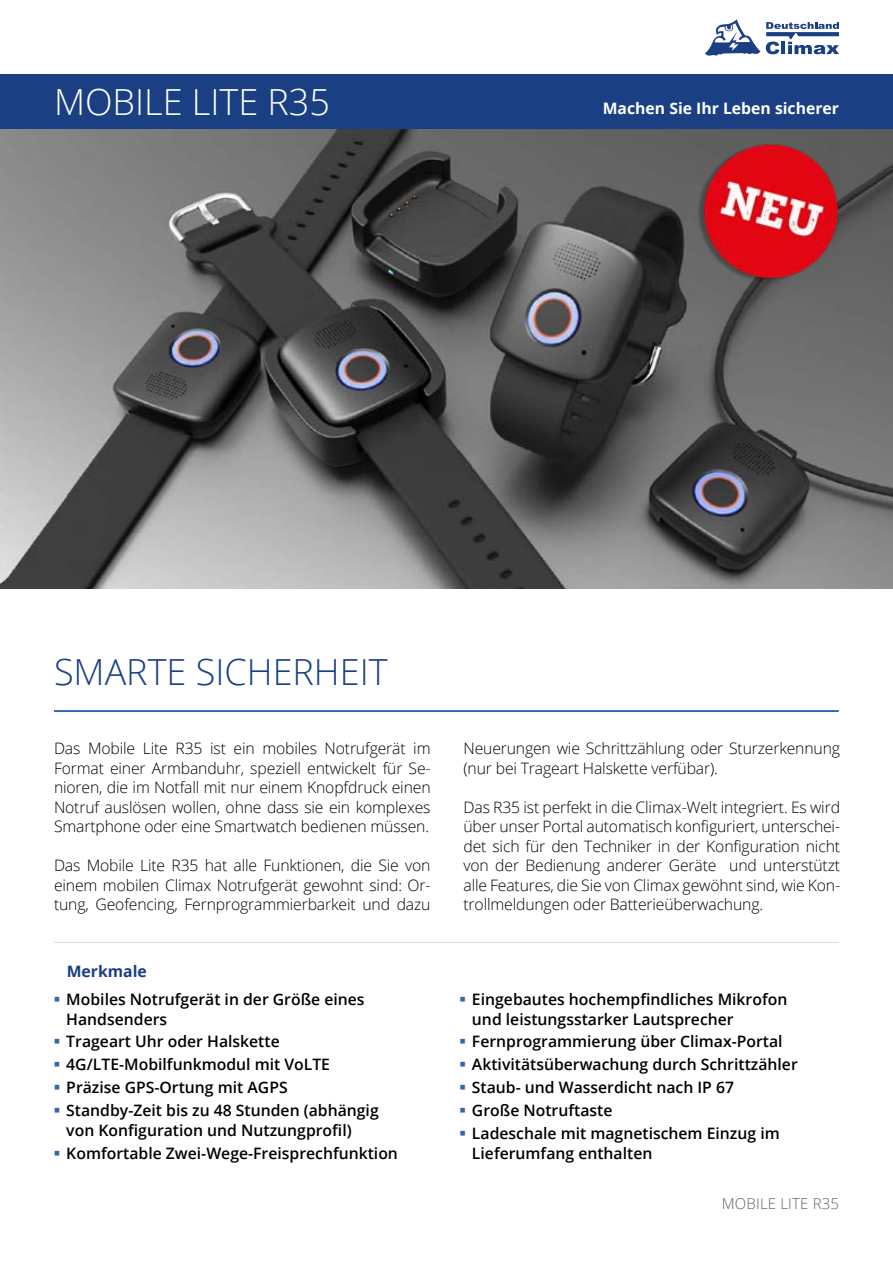
<style>
.page{position:relative;width:893px;height:1263px;background:#fff}
.page>*{position:absolute;margin:0;border:0;box-sizing:border-box;transform-origin:0 0}
.t1{font:300 36px "Open Sans";color:#1a4083}
.t2{font:300 36px "Open Sans";color:#fff}
.t3{font:300 15.75px/19.5px "Open Sans";letter-spacing:-.01em;color:#000;text-align:justify}
.t4{font:600 15.75px/23px "Open Sans";color:#000}
.t5{font:700 15.75px "Open Sans";color:#fff}
.t6{font:700 15.75px "Open Sans";color:#1a4083}
.t7{font:300 15px "Open Sans";letter-spacing:.01em;color:#646363}
</style>
<div class="page">
<img style="left:0;top:129px;width:893px;height:459px">
<div style="left:0;top:75px;width:893px;height:54px;background:#1a4083"></div>
<svg style="left:766px;top:22px;width:73px;height:32px"></svg>
<svg style="left:705px;top:19px;width:55px;height:37px"></svg>
<hr style="left:54px;top:710px;width:785px;height:2px;background:#3267b0">
<hr style="left:54px;top:942px;width:785px;height:1px;background:#dadada">
<img style="left:695px;top:140px;width:144px;height:144px">
<h1 class="t2" style="left:54px;top:77px;width:278px">MOBILE LITE R35</h1>
<p class="t5" style="left:603px;top:97px;width:238px">Machen Sie Ihr Leben sicherer</p>
<h1 class="t1" style="left:54px;top:647px;width:335px">SMARTE SICHERHEIT</h1>
<p class="t3" style="left:54px;top:738px;width:378px">Das Mobile Lite R35 ist ein mobiles Notrufgerät im Format einer Armbanduhr, speziell entwickelt für Se&shy;nioren, die im Notfall mit nur einem Knopfdruck einen Notruf auslösen wollen, ohne dass sie ein komplexes Smartphone oder eine Smartwatch bedienen müssen.</p>
<p class="t3" style="left:54px;top:855px;width:378px">Das Mobile Lite R35 hat alle Funktionen, die Sie von einem mobilen Climax Notrufgerät gewohnt sind: Or&shy;tung, Geofencing, Fernprogrammierbarkeit und dazu</p>
<p class="t6" style="left:67px;top:960px;width:82px">Merkmale</p>
<p class="t4" style="left:66px;top:989px;width:300px;line-height:19.5px">Mobiles Notrufgerät in der Größe eines<br>Handsenders</p>
<p class="t4" style="left:66px;top:1030px;width:314px">Trageart Uhr oder Halskette 4G/LTE-Mobilfunkmodul mit VoLTE Präzise GPS-Ortung mit AGPS Standby-Zeit bis zu 48 Stunden (abhängig</p>
<p class="t4" style="left:66px;top:1118px;width:333px">von Konfiguration und Nutzungprofil)<br>Komfortable Zwei-Wege-Freisprechfunktion</p>
<p class="t3" style="left:463px;top:738px;width:378px">Neuerungen wie Schrittzählung oder Sturzerkennung (nur bei Trageart Halskette verfübar).</p>
<p class="t3" style="left:463px;top:797px;width:378px">Das R35 ist perfekt in die Climax-Welt integriert. Es wird über unser Portal automatisch konfiguriert, unterschei&shy;det sich für den Techniker in der Konfiguration nicht von der Bedienung anderer Geräte und unterstützt alle Features, die Sie von Climax gewöhnt sind, wie Kon&shy;trollmeldungen oder Batterieüberwachung.</p>
<p class="t4" style="left:472px;top:989px;width:317px;line-height:19.5px">Eingebautes hochempfindliches Mikrofon und leistungsstarker Lautsprecher</p>
<p class="t4" style="left:472px;top:1030px;width:327px">Fernprogrammierung über Climax-Portal Aktivitätsüberwachung durch Schrittzähler Staub- und Wasserdicht nach IP 67<br>Große Notruftaste<br>Ladeschale mit magnetischem Einzug im</p>
<p class="t4" style="left:472px;top:1141px;width:182px">Lieferumfang enthalten</p>
<p class="t7" style="left:722px;top:1193px;width:119px">MOBILE LITE R35</p>
</div>
